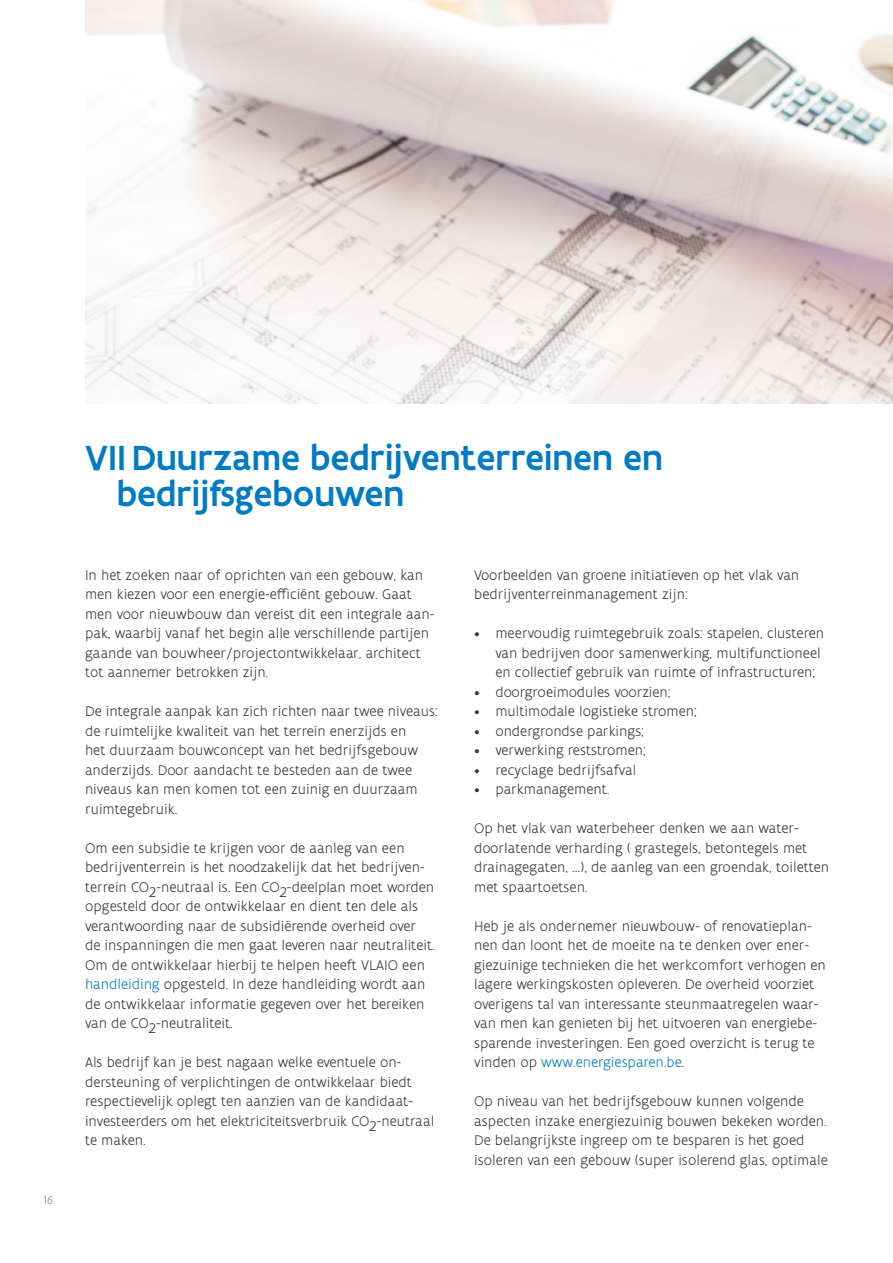
<style>
.page{position:relative;width:893px;height:1263px;background:#fff}
.page>*{position:absolute;margin:0;border:0;box-sizing:border-box;transform-origin:0 0}
.Titel_1{font:500 37.5px/36px "Flanders Art Sans";color:#007bc4}
.t1{font:300 15px/19.5px "Flanders Art Sans Pro";color:#373636}
.t2{font:300 12px "Flanders Art Sans Pro";color:#878787}
.s1{color:#007bc4}
</style>
<div class="page">
<img style="left:85px;top:0;width:808px;height:404px">
<p class="t2" style="left:44px;top:1193px;width:11px">16</p>
<h1 class="Titel_1" style="left:117px;top:441px;width:548px;text-indent:-32px">VIIDuurzame bedrijventerreinen en bedrijfsgebouwen</h1>
<p class="t1" style="left:85px;top:565px;width:351px">In het zoeken naar of oprichten van een gebouw, kan men kiezen voor een energie-efficiënt gebouw. Gaat men voor nieuwbouw dan vereist dit een integrale aan&shy;pak, waarbij vanaf het begin alle verschillende partijen gaande van bouwheer/projectontwikkelaar, architect tot aannemer betrokken zijn.</p>
<p class="t1" style="left:85px;top:702px;width:354px">De integrale aanpak kan zich richten naar twee niveaus: de ruimtelijke kwaliteit van het terrein enerzijds en<br>het duurzaam bouwconcept van het bedrijfsgebouw anderzijds. Door aandacht te besteden aan de twee niveaus kan men komen tot een zuinig en duurzaam ruimtegebruik.</p>
<p class="t1" style="left:85px;top:838px;width:351px">Om een subsidie te krijgen voor de aanleg van een bedrijventerrein is het noodzakelijk dat het bedrijven&shy;terrein CO2-neutraal is. Een CO2-deelplan moet worden opgesteld door de ontwikkelaar en dient ten dele als verantwoording naar de subsidiërende overheid over de inspanningen die men gaat leveren naar neutraliteit.<br>Om de ontwikkelaar hierbij te helpen heeft VLAIO een <span class="s1">handleiding</span> opgesteld. In deze handleiding wordt aan de ontwikkelaar informatie gegeven over het bereiken van de CO2-neutraliteit.</p>
<p class="t1" style="left:85px;top:1053px;width:351px">Als bedrijf kan je best nagaan welke eventuele on&shy;dersteuning of verplichtingen de ontwikkelaar biedt respectievelijk oplegt ten aanzien van de kandidaat&shy;investeerders om het elektriciteitsverbruik CO2-neutraal te maken.</p>
<p class="t1" style="left:474px;top:565px;width:327px">Voorbeelden van groene initiatieven op het vlak van bedrijventerreinmanagement zijn:</p>
<p class="t1" style="left:495px;top:624px;width:330px;text-indent:-21px">• meervoudig ruimtegebruik zoals: stapelen, clusteren van bedrijven door samenwerking, multifunctioneel en collectief gebruik van ruimte of infrastructuren;</p>
<p class="t1" style="left:474px;top:682px;width:198px">• doorgroeimodules voorzien;</p>
<p class="t1" style="left:474px;top:702px;width:224px">• multimodale logistieke stromen;</p>
<p class="t1" style="left:474px;top:721px;width:171px">• ondergrondse parkings;</p>
<p class="t1" style="left:474px;top:741px;width:173px">• verwerking reststromen;</p>
<p class="t1" style="left:474px;top:760px;width:164px">• recyclage bedrijfsafval</p>
<p class="t1" style="left:474px;top:780px;width:137px">• parkmanagement.</p>
<p class="t1" style="left:474px;top:819px;width:357px">Op het vlak van waterbeheer denken we aan water&shy;doorlatende verharding ( grastegels, betontegels met drainagegaten, …), de aanleg van een groendak, toiletten met spaartoetsen.</p>
<p class="t1" style="left:474px;top:916px;width:353px">Heb je als ondernemer nieuwbouw- of renovatieplan&shy;nen dan loont het de moeite na te denken over ener&shy;giezuinige technieken die het werkcomfort verhogen en lagere werkingskosten opleveren. De overheid voorziet overigens tal van interessante steunmaatregelen waar&shy;van men kan genieten bij het uitvoeren van energiebe&shy;sparende investeringen. Een goed overzicht is terug te vinden op <span class="s1">www.energiesparen.be</span>.</p>
<p class="t1" style="left:474px;top:1092px;width:355px">Op niveau van het bedrijfsgebouw kunnen volgende aspecten inzake energiezuinig bouwen bekeken worden.<br>De belangrijkste ingreep om te besparen is het goed isoleren van een gebouw (super isolerend glas, optimale</p>
</div>
